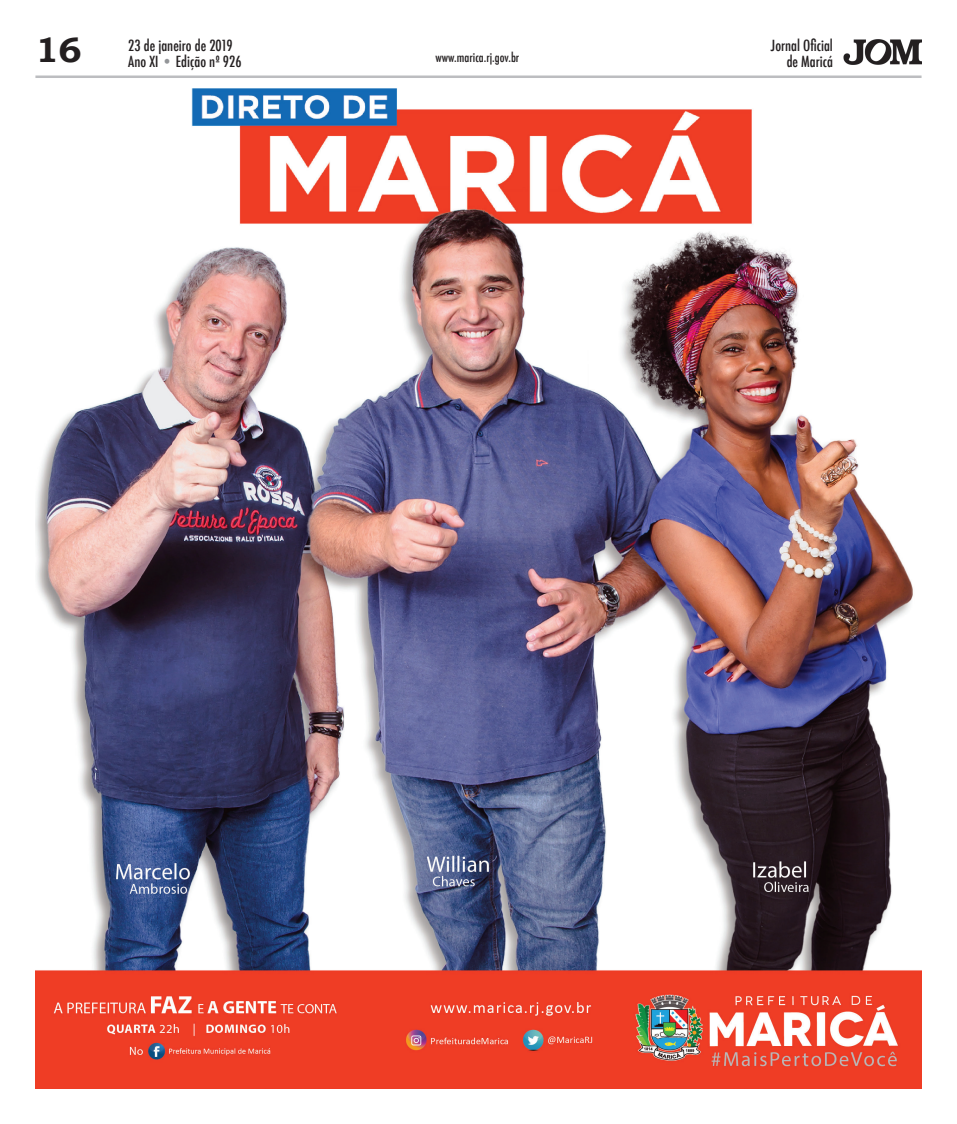
<style>
.page{position:relative;width:957px;height:1124px;background:#fff}
.page>*{position:absolute;margin:0;border:0;box-sizing:border-box;transform-origin:0 0}
.t1{font:700 35px "Bookman Old Style";color:#231f20}
.t2{font:500 condensed 15px/15.6px "Futura";color:#231f20;text-align:right}
.t3{font:500 condensed 12.5px "Futura";color:#231f20}
.s1{color:#939598}
</style>
<div class="page">
<img style="left:843px;top:39px;width:78px;height:26px">
<hr style="left:35px;top:75px;width:886px;height:3px;background:#bcbdc0">
<img style="left:35px;top:89px;width:886px;height:999px">
<h1 class="t1" style="left:35px;top:25px;width:48px">16</h1>
<p class="t2" style="left:128px;top:38px;width:106px">23 de janeiro de 2019</p>
<p class="t2" style="left:128px;top:54px;width:115px">Ano XI <span class="s1">•</span> Edição nº 926</p>
<p class="t3" style="left:435px;top:50px;width:85px">www.marica.rj.gov.br</p>
<p class="t2" style="left:771px;top:38px;width:63px">Jornal Oficial de Maricá</p>
</div>
